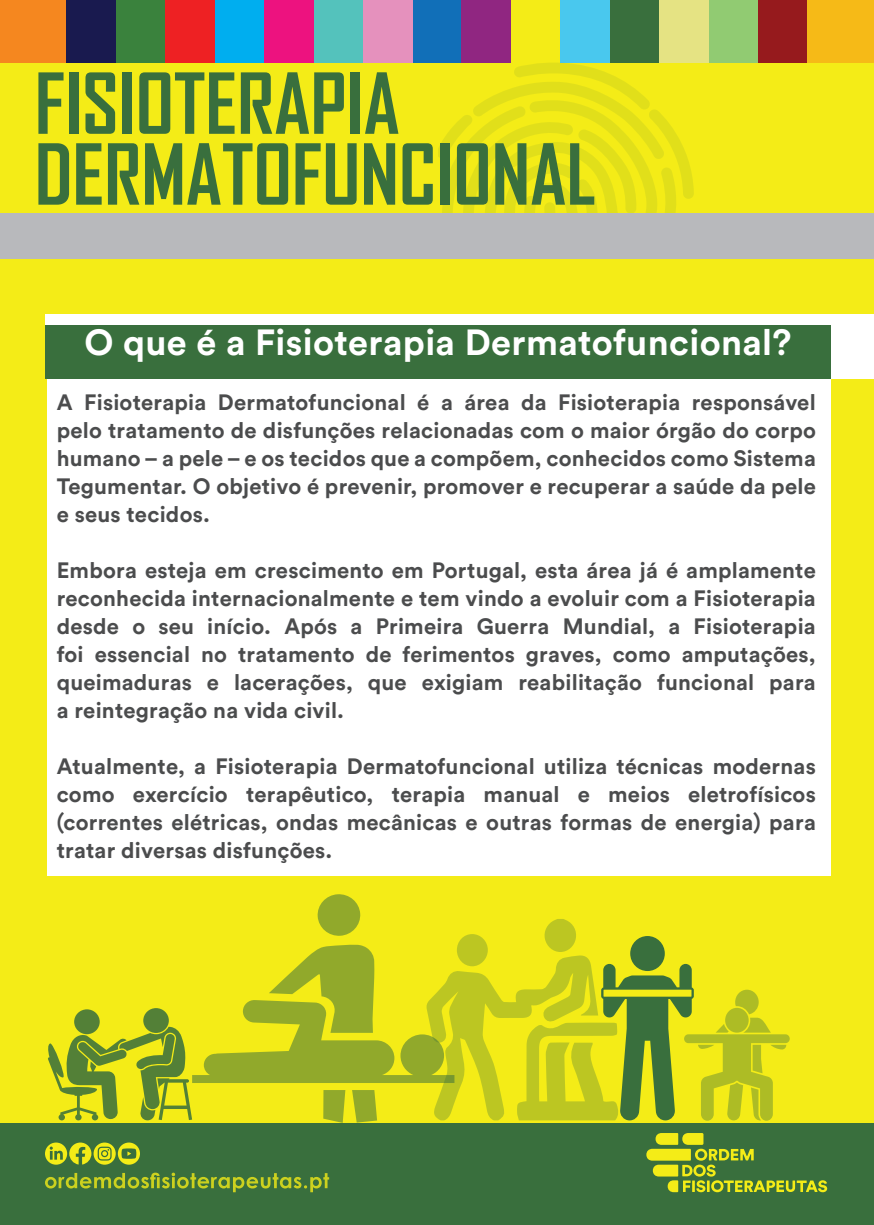
<style>
.page{position:relative;width:874px;height:1225px;background:#fff}
.page>*{position:absolute;margin:0;border:0;box-sizing:border-box;transform-origin:0 0}
.t1{font:700 80.4px/70.8px "Agency FB";color:#396f3d}
.t2{font:700 36px "Circular Std";letter-spacing:.01em;color:#fff}
.t3{font:700 22px/28px "Circular Std";letter-spacing:.01em;color:#4b4c4d;text-align:justify}
</style>
<div class="page">
<div style="left:0;top:0;width:873px;height:1225px;background:#f4ec17"></div>
<div style="left:0;top:1123px;width:873px;height:102px;background:#396f3d"></div>
<div style="left:45px;top:314px;width:828px;height:65px;background:#fff"></div>
<div style="left:45px;top:326px;width:785px;height:53px;background:#396f3d"></div>
<div style="left:48px;top:379px;width:782px;height:496px;background:#fff"></div>
<div style="left:0;top:0;width:66px;height:63px;background:#f5871f"></div>
<div style="left:412px;top:0;width:49px;height:63px;background:#116fb8"></div>
<div style="left:214px;top:0;width:50px;height:63px;background:#00aeef"></div>
<div style="left:609px;top:0;width:50px;height:63px;background:#396f3d"></div>
<div style="left:116px;top:0;width:49px;height:63px;background:#3a823d"></div>
<div style="left:313px;top:0;width:50px;height:63px;background:#54c2bc"></div>
<div style="left:708px;top:0;width:49px;height:63px;background:#91cb72"></div>
<div style="left:66px;top:0;width:50px;height:63px;background:#191a4f"></div>
<div style="left:659px;top:0;width:49px;height:63px;background:#e5e383"></div>
<div style="left:264px;top:0;width:49px;height:63px;background:#ed127f"></div>
<div style="left:461px;top:0;width:50px;height:63px;background:#902681"></div>
<div style="left:165px;top:0;width:49px;height:63px;background:#ee2123"></div>
<div style="left:560px;top:0;width:49px;height:63px;background:#49c8ee"></div>
<div style="left:363px;top:0;width:49px;height:63px;background:#e591bd"></div>
<div style="left:757px;top:0;width:50px;height:63px;background:#961a1d"></div>
<div style="left:807px;top:0;width:66px;height:63px;background:#f6ba17"></div>
<svg style="left:438px;top:63px;width:255px;height:150px"></svg>
<div style="left:0;top:213px;width:873px;height:45px;background:#b8b9bc"></div>
<svg style="left:646px;top:1133px;width:180px;height:59px"></svg>
<svg style="left:45px;top:1142px;width:95px;height:22px"></svg>
<svg style="left:45px;top:1172px;width:284px;height:20px"></svg>
<svg style="left:192px;top:894px;width:253px;height:229px"></svg>
<div style="left:143px;top:1008px;width:26px;height:25px;background:#538037;border-radius:50%"></div>
<svg style="left:48px;top:1026px;width:144px;height:94px"></svg>
<div style="left:74px;top:1009px;width:26px;height:25px;background:#538037;border-radius:50%"></div>
<svg style="left:426px;top:919px;width:363px;height:201px"></svg>
<div style="left:456px;top:934px;width:31px;height:32px;background:#bcc622;border-radius:50%"></div>
<h1 class="t1" style="left:35px;top:66px;width:562px">FISIOTERAPIA<br>DERMATOFUNCIONAL</h1>
<h2 class="t2" style="left:84px;top:319px;width:708px">O que é a Fisioterapia Dermatofuncional?</h2>
<p class="t3" style="left:57px;top:388px;width:760px">A Fisioterapia Dermatofuncional é a área da Fisioterapia responsável pelo tratamento de disfunções relacionadas com o maior órgão do corpo humano – a pele – e os tecidos que a compõem, conhecidos como Sistema Tegumentar. O objetivo é prevenir, promover e recuperar a saúde da pele e seus tecidos.</p>
<p class="t3" style="left:57px;top:556px;width:760px">Embora esteja em crescimento em Portugal, esta área já é amplamente reconhecida internacionalmente e tem vindo a evoluir com a Fisioterapia desde o seu início. Após a Primeira Guerra Mundial, a Fisioterapia foi essencial no tratamento de ferimentos graves, como amputações, queimaduras e lacerações, que exigiam reabilitação funcional para a reintegração na vida civil.</p>
<p class="t3" style="left:57px;top:752px;width:760px">Atualmente, a Fisioterapia Dermatofuncional utiliza técnicas modernas como exercício terapêutico, terapia manual e meios eletrofísicos (correntes elétricas, ondas mecânicas e outras formas de energia) para tratar diversas disfunções.</p>
</div>
